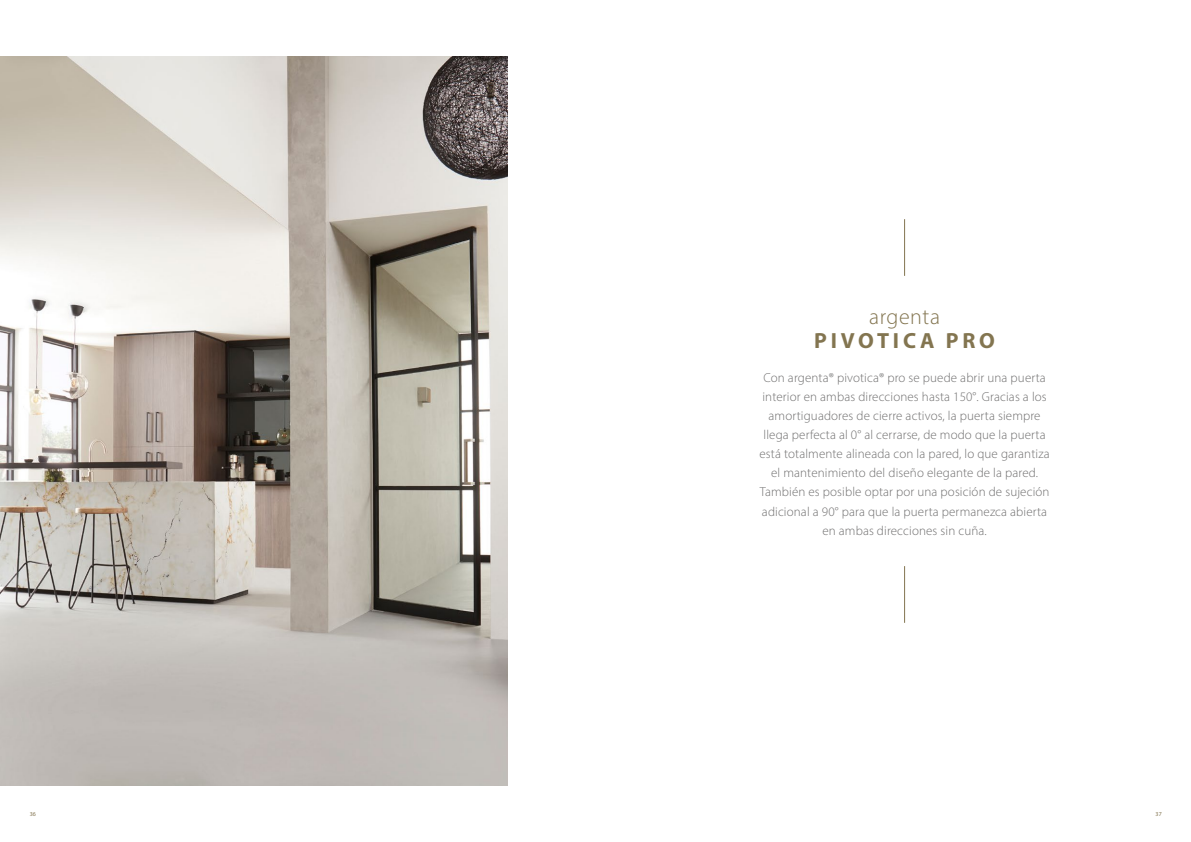
<style>
.page{position:relative;width:1191px;height:842px;background:#fff}
.page>*{position:absolute;margin:0;border:0;box-sizing:border-box;transform-origin:0 0}
.t1{font:700 22px "Myriad Pro";letter-spacing:.17em;color:#837550}
.t2{font:300 22px "Myriad Pro";letter-spacing:.025em;color:#837550}
.t3{font:300 13px/19px "Myriad Pro";letter-spacing:.01em;color:#706f6f;text-align:center}
.t4{font:6px "Myriad Pro";color:#837550}
</style>
<div class="page">
<img style="left:0;top:57px;width:507px;height:728px">
<hr style="left:904px;top:566px;width:1px;height:57px;background:#837550">
<hr style="left:904px;top:219px;width:1px;height:57px;background:#837550">
<h1 class="t2" style="left:869px;top:303px;width:72px">argenta</h1>
<h1 class="t1" style="left:814px;top:326px;width:182px">PIVOTICA PRO</h1>
<p class="t3" style="left:759px;top:368px;width:292px">Con argenta® pivotica® pro se puede abrir una puerta interior en ambas direcciones hasta 150°. Gracias a los amortiguadores de cierre activos, la puerta siempre llega perfecta al 0° al cerrarse, de modo que la puerta está totalmente alineada con la pared, lo que garantiza el mantenimiento del diseño elegante de la pared.<br>También es posible optar por una posición de sujeción adicional a 90° para que la puerta permanezca abierta en ambas direcciones sin cuña.</p>
<p class="t4" style="left:30px;top:810px;width:8px">36</p>
<p class="t4" style="left:1155px;top:810px;width:8px">37</p>
</div>
